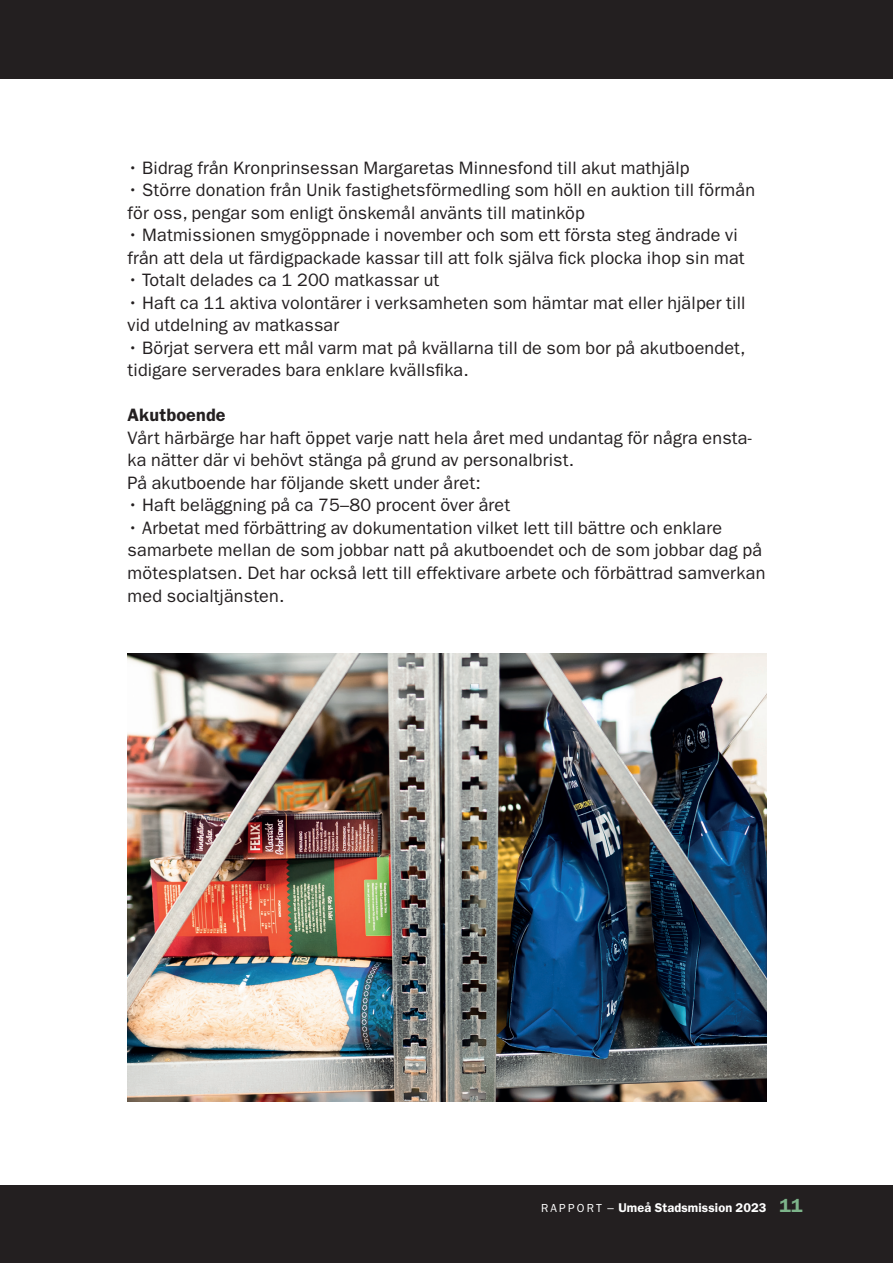
<style>
.page{position:relative;width:893px;height:1263px;background:#fff}
.page>*{position:absolute;margin:0;border:0;box-sizing:border-box;transform-origin:0 0}
.t1{font:18px/22.5px "ITC Franklin Gothic Std";letter-spacing:.01em;color:#231f20}
.t2{font:600 18px "ITC Franklin Gothic Std";letter-spacing:.01em;color:#231f20}
.t3{font:600 12.75px "ITC Franklin Gothic Std";letter-spacing:.01em;color:#fff}
.s1{font-weight:400;font-size:11.7px}
.s2{font-weight:400}
.s3{font-size:19.05px;color:#7db48a}
</style>
<div class="page">
<div style="left:0;top:1186px;width:893px;height:77px;background:#231f20"></div>
<div style="left:0;top:0;width:893px;height:78px;background:#231f20"></div>
<img style="left:128px;top:653px;width:638px;height:448px">
<p class="t1" style="left:128px;top:157px;width:564px">• Bidrag från Kronprinsessan Margaretas Minnesfond till akut mathjälp</p>
<p class="t1" style="left:128px;top:179px;width:629px">• Större donation från Unik fastighetsförmedling som höll en auktion till förmån för oss, pengar som enligt önskemål använts till matinköp</p>
<p class="t1" style="left:128px;top:224px;width:619px">• Matmissionen smygöppnade i november och som ett första steg ändrade vi från att dela ut färdigpackade kassar till att folk själva fick plocka ihop sin mat</p>
<p class="t1" style="left:128px;top:269px;width:313px">• Totalt delades ca 1 200 matkassar ut</p>
<p class="t1" style="left:128px;top:292px;width:619px">• Haft ca 11 aktiva volontärer i verksamheten som hämtar mat eller hjälper till vid utdelning av matkassar</p>
<p class="t1" style="left:128px;top:337px;width:620px">• Börjat servera ett mål varm mat på kvällarna till de som bor på akutboendet, tidigare serverades bara enklare kvällsfika.</p>
<p class="t2" style="left:128px;top:405px;width:100px">Akutboende</p>
<p class="t1" style="left:128px;top:427px;width:626px">Vårt härbärge har haft öppet varje natt hela året med undantag för några ensta&shy;ka nätter där vi behövt stänga på grund av personalbrist.<br>På akutboende har följande skett under året:</p>
<p class="t1" style="left:128px;top:494px;width:384px">• Haft beläggning på ca 75–80 procent över året</p>
<p class="t1" style="left:128px;top:517px;width:639px">• Arbetat med förbättring av dokumentation vilket lett till bättre och enklare samarbete mellan de som jobbar natt på akutboendet och de som jobbar dag på mötesplatsen. Det har också lett till effektivare arbete och förbättrad samverkan med socialtjänsten.</p>
<p class="t3" style="left:541px;top:1200px;width:263px"><span class="s1">R A P P O R T</span> <span class="s2">–</span> Umeå Stadsmission 2023 <span class="s3">11</span></p>
</div>
